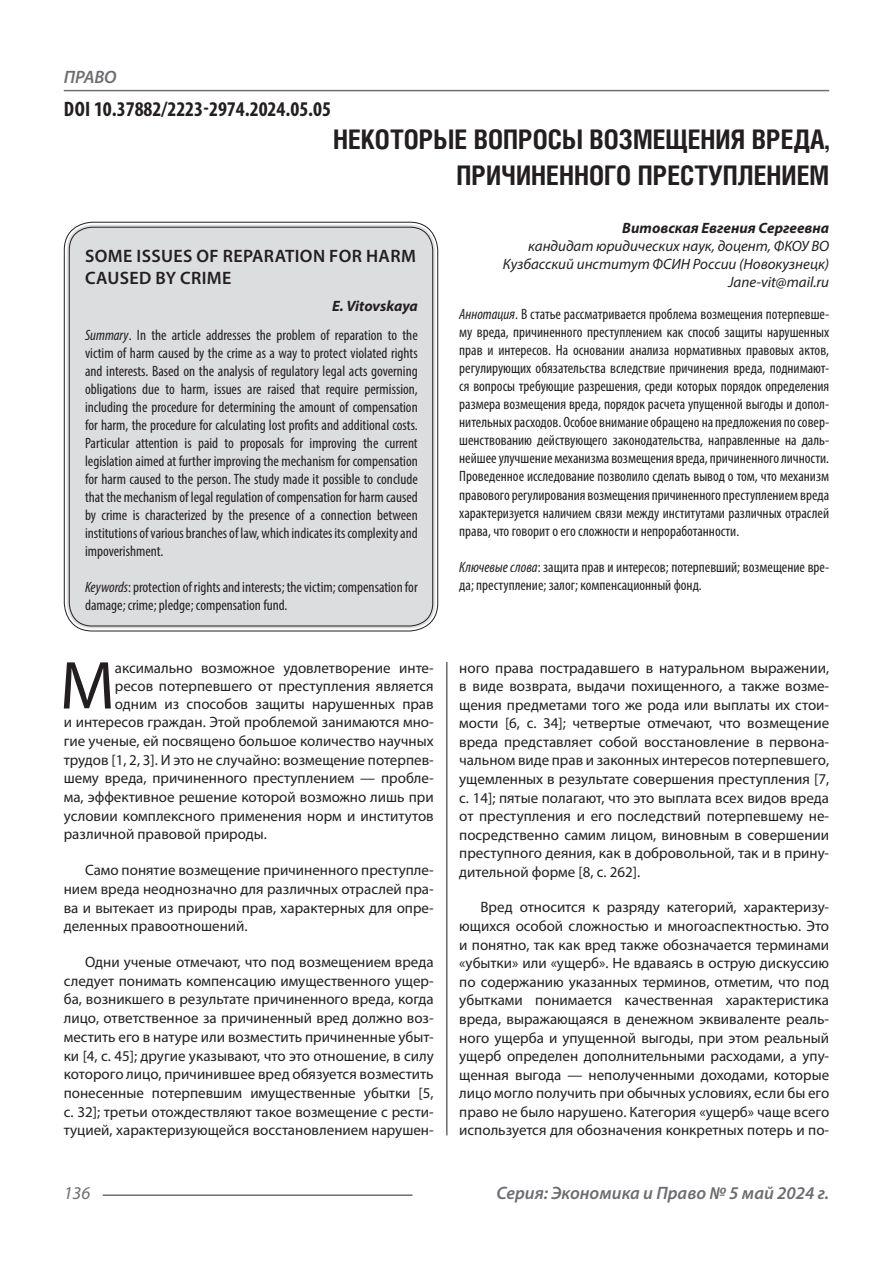
<style>
.page{position:relative;width:893px;height:1263px;background:#fff}
.page>*{position:absolute;margin:0;border:0;box-sizing:border-box;transform-origin:0 0}
.Статья_текст_первый{font:68.4px "Myriad Pro";color:#231f20}
.Статья_название{font:700 27px/36px "Helios Cond C";color:#231f20;text-align:right}
.ДОИ{font:700 condensed 21px "Myriad Pro";color:#231f20}
.Статья_название_англ{font:600 18px/21.6px "Myriad Pro";letter-spacing:.02em;color:#231f20}
.t1{font:italic 600 18px "Myriad Pro";color:#6c6d70}
.t2{font:italic 18px "Myriad Pro";color:#6c6d70}
.Статья_текст{font:15px/18.6px "Myriad Pro";color:#231f20;text-align:justify}
.Статья_аннотация_тек{font:condensed 15px/18px "Myriad Pro";color:#231f20;text-align:justify}
.Статья_аннотация_анг{font:condensed 15px/18px "Myriad Pro";color:#231f20;text-align:justify}
.Статья_текст_первый-2{font:15px "Myriad Pro";color:#231f20}
.Статья_автор_инфо{font:italic 15px/18px "Myriad Pro";color:#231f20;text-align:right}
.Статья_автор_инфо-2{font:italic 700 15px "Myriad Pro";color:#231f20}
.Статья_автор_англ{font:italic 700 15px "Myriad Pro";letter-spacing:-.005em;color:#231f20}
.s1{font-style:italic}
</style>
<div class="page">
<hr style="left:446px;top:128px;width:1px;height:1007px;background:#231f20">
<hr style="left:103px;top:1194px;width:309px;height:2px;background:#6c6d70">
<hr style="left:64px;top:90px;width:765px;height:1px;background:#6c6d70">
<div style="left:67px;top:225px;width:368px;height:403px;background:#dcdddf;border-radius:26px"></div>
<p class="t1" style="left:64px;top:66px;width:54px">ПРАВО</p>
<p class="ДОИ" style="left:64px;top:96px;width:269px">DOI 10.37882/2223-2974.2024.05.05</p>
<p class="Статья_название" style="left:333px;top:121px;width:497px">НЕКОТОРЫЕ ВОПРОСЫ ВОЗМЕЩЕНИЯ ВРЕДА,<br>ПРИЧИНЕННОГО ПРЕСТУПЛЕНИЕМ</p>
<p class="Статья_автор_инфо-2" style="left:622px;top:218px;width:208px">Витовская Евгения Сергеевна</p>
<p class="Статья_автор_инфо" style="left:503px;top:237px;width:328px">кандидат юридических наук, доцент, ФКОУ ВО<br>Кузбасский институт ФСИН России (Новокузнецк)</p>
<p class="Статья_автор_инфо" style="left:728px;top:273px;width:103px">Jane-vit@mail.ru</p>
<p class="Статья_аннотация_тек" style="left:459px;top:305px;width:371px"><span class="s1">Аннотация</span>. В статье рассматривается проблема возмещения потерпевше&shy;му вреда, причиненного преступлением как способ защиты нарушенных прав и интересов. На основании анализа нормативных правовых актов, регулирующих обязательства вследствие причинения вреда, поднимают&shy;ся вопросы требующие разрешения, среди которых порядок определения размера возмещения вреда, порядок расчета упущенной выгоды и допол&shy;нительных расходов. Особое внимание обращено на предложения по совер&shy;шенствованию действующего законодательства, направленные на даль&shy;нейшее улучшение механизма возмещения вреда, причиненного личности.<br>Проведенное исследование позволило сделать вывод о том, что механизм правового регулирования возмещения причиненного преступлением вреда характеризуется наличием связи между институтами различных отраслей права, что говорит о его сложности и непроработанности.</p>
<p class="Статья_аннотация_тек" style="left:459px;top:557px;width:371px"><span class="s1">Ключевые слова</span>: защита прав и интересов; потерпевший; возмещение вре&shy;да; преступление; залог; компенсационный фонд.</p>
<p class="Статья_название_англ" style="left:85px;top:245px;width:332px">SOME ISSUES OF REPARATION FOR HARM<br>CAUSED BY CRIME</p>
<p class="Статья_автор_англ" style="left:332px;top:296px;width:87px">E. Vitovskaya</p>
<p class="Статья_аннотация_анг" style="left:85px;top:326px;width:334px"><span class="s1">Summary</span>. In the article addresses the problem of reparation to the victim of harm caused by the crime as a way to protect violated rights and interests. Based on the analysis of regulatory legal acts governing obligations due to harm, issues are raised that require permission, including the procedure for determining the amount of compensation for harm, the procedure for calculating lost profits and additional costs.<br>Particular attention is paid to proposals for improving the current legislation aimed at further improving the mechanism for compensation for harm caused to the person. The study made it possible to conclude that the mechanism of legal regulation of compensation for harm caused by crime is characterized by the presence of a connection between institutions of various branches of law, which indicates its complexity and impoverishment.</p>
<p class="Статья_аннотация_анг" style="left:85px;top:578px;width:334px"><span class="s1">Keywords</span>: protection of rights and interests; the victim; compensation for damage; crime; pledge; compensation fund.</p>
<p class="Статья_текст_первый" style="left:60px;top:643px;width:57px">М</p>
<p class="Статья_текст_первый-2" style="left:115px;top:658px;width:320px">аксимально возможное удовлетворение инте-</p>
<p class="Статья_текст_первый-2" style="left:115px;top:676px;width:320px">ресов потерпевшего от преступления является</p>
<p class="Статья_текст_первый-2" style="left:115px;top:694px;width:320px">одним из способов защиты нарушенных прав</p>
<p class="Статья_текст_первый-2" style="left:64px;top:713px;width:371px">и интересов граждан. Этой проблемой занимаются мно-</p>
<p class="Статья_текст_первый-2" style="left:64px;top:732px;width:371px">гие ученые, ей посвящено большое количество научных</p>
<p class="Статья_текст_первый-2" style="left:64px;top:750px;width:371px">трудов [1, 2, 3]. И это не случайно: возмещение потерпев-</p>
<p class="Статья_текст_первый-2" style="left:64px;top:769px;width:371px">шему вреда, причиненного преступлением — пробле-</p>
<p class="Статья_текст_первый-2" style="left:64px;top:788px;width:371px">ма, эффективное решение которой возможно лишь при</p>
<p class="Статья_текст_первый-2" style="left:64px;top:806px;width:371px">условии комплексного применения норм и институтов</p>
<p class="Статья_текст_первый-2" style="left:64px;top:825px;width:203px">различной правовой природы.</p>
<p class="Статья_текст" style="left:64px;top:860px;width:371px;text-indent:21px">Само понятие возмещение причиненного преступле&shy;нием вреда неоднозначно для различных отраслей пра&shy;ва и вытекает из природы прав, характерных для опре&shy;деленных правоотношений.</p>
<p class="Статья_текст" style="left:64px;top:952px;width:371px;text-indent:21px">Одни ученые отмечают, что под возмещением вреда следует понимать компенсацию имущественного ущер&shy;ба, возникшего в результате причиненного вреда, когда лицо, ответственное за причиненный вред должно воз&shy;местить его в натуре или возместить причиненные убыт&shy;ки [4, с. 45]; другие указывают, что это отношение, в силу которого лицо, причинившее вред обязуется возместить понесенные потерпевшим имущественные убытки [5, с. 32]; третьи отождествляют такое возмещение с рести&shy;туцией, характеризующейся восстановлением нарушен-</p>
<p class="Статья_текст" style="left:459px;top:658px;width:371px">ного права пострадавшего в натуральном выражении, в виде возврата, выдачи похищенного, а также возме&shy;щения предметами того же рода или выплаты их стои&shy;мости [6, с. 34]; четвертые отмечают, что возмещение вреда представляет собой восстановление в первона&shy;чальном виде прав и законных интересов потерпевшего, ущемленных в результате совершения преступления [7, с. 14]; пятые полагают, что это выплата всех видов вреда от преступления и его последствий потерпевшему не&shy;посредственно самим лицом, виновным в совершении преступного деяния, как в добровольной, так и в прину&shy;дительной форме [8, с. 262].</p>
<p class="Статья_текст" style="left:459px;top:898px;width:371px;text-indent:21px">Вред относится к разряду категорий, характеризу&shy;ющихся особой сложностью и многоаспектностью. Это и понятно, так как вред также обозначается терминами «убытки» или «ущерб». Не вдаваясь в острую дискуссию по содержанию указанных терминов, отметим, что под убытками понимается качественная характеристика вреда, выражающаяся в денежном эквиваленте реаль&shy;ного ущерба и упущенной выгоды, при этом реальный ущерб определен дополнительными расходами, а упу&shy;щенная выгода — неполученными доходами, которые лицо могло получить при обычных условиях, если бы его право не было нарушено. Категория «ущерб» чаще всего используется для обозначения конкретных потерь и по-</p>
<p class="t2" style="left:64px;top:1182px;width:28px">136</p>
<p class="t1" style="left:496px;top:1182px;width:334px">Серия: Экономика и Право № 5 май 2024 г.</p>
</div>
